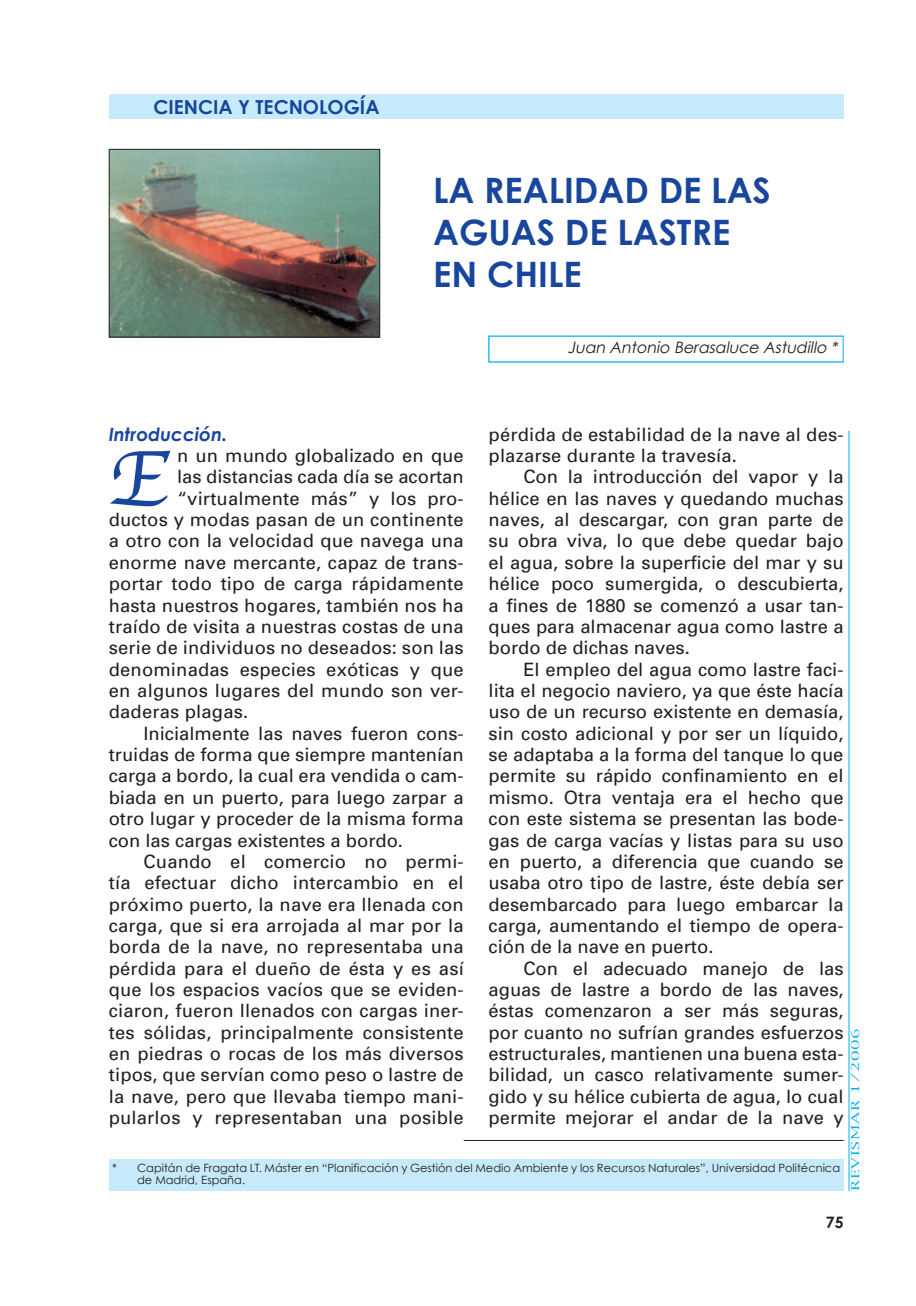
<style>
.page{position:relative;width:916px;height:1306px;background:#fff}
.page>*{position:absolute;margin:0;border:0;box-sizing:border-box;transform-origin:0 0}
.t1{font:81.38px "Apple Chancery";color:#18469d}
.t2{font:700 35px/42px "Century Gothic";color:#18469d}
.t3{font:700 19.25px "Century Gothic";color:#18469d}
.t4{font:18.38px/21.3px "Univers";letter-spacing:.01em;color:#231f20;text-align:justify}
.t5{font:italic 700 18.38px "Century Gothic";color:#18469d}
.t6{font:italic 15.75px "Century Gothic";color:#231f20}
.t7{font:700 15.75px "Century Gothic";color:#231f20}
.t8{font:11.38px/12.2px "Century Gothic";color:#231f20}
.t9{font:10.5px "New York";letter-spacing:.05em;color:#00aeef;scale:1.5 1}
</style>
<div class="page">
<hr style="left:848px;top:431px;width:1px;height:760px;background:#00aeef">
<img style="left:111px;top:151px;width:267px;height:184px">
<div style="left:109px;top:149px;width:271px;height:188px;border:1px solid #231f20"></div>
<div style="left:109px;top:1159px;width:734px;height:32px;background:#c6eafa"></div>
<hr style="left:463px;top:1139px;width:380px;height:1px;background:#231f20">
<div style="left:109px;top:94px;width:734px;height:25px;background:#c6eafa"></div>
<p class="t3" style="left:153px;top:95px;width:227px">CIENCIA Y TECNOLOGÍA</p>
<h2 class="t2" style="left:433px;top:169px;width:339px">LA REALIDAD DE LAS<br>AGUAS DE LASTRE<br>EN CHILE</h2>
<p class="t6" style="left:567px;top:338px;width:275px">Juan Antonio Berasaluce Astudillo *</p>
<p class="t5" style="left:109px;top:422px;width:120px">Introducción.</p>
<h1 class="t1" style="left:109px;top:413px;width:61px">E</h1>
<p class="t4" style="left:177px;top:445px;width:288px">n un mundo globalizado en que</p>
<p class="t4" style="left:488px;top:423px;width:356px">pérdida de estabilidad de la nave al des&shy;plazarse durante la travesía.</p>
<p class="t4" style="left:488px;top:466px;width:356px;text-indent:35px">Con la introducción del vapor y la hélice en las naves y quedando muchas naves, al descargar, con gran parte de su obra viva, lo que debe quedar bajo el agua, sobre la superficie del mar y su hélice poco sumergida, o descubierta, a fines de 1880 se comenzó a usar tan&shy;ques para almacenar agua como lastre a bordo de dichas naves.</p>
<p class="t4" style="left:488px;top:658px;width:356px;text-indent:35px">El empleo del agua como lastre faci&shy;lita el negocio naviero, ya que éste hacía uso de un recurso existente en demasía, sin costo adicional y por ser un líquido, se adaptaba a la forma del tanque lo que permite su rápido confinamiento en el mismo. Otra ventaja era el hecho que con este sistema se presentan las bode&shy;gas de carga vacías y listas para su uso en puerto, a diferencia que cuando se usaba otro tipo de lastre, éste debía ser desembarcado para luego embarcar la carga, aumentando el tiempo de opera&shy;ción de la nave en puerto.</p>
<p class="t4" style="left:488px;top:957px;width:356px;text-indent:35px">Con el adecuado manejo de las aguas de lastre a bordo de las naves, éstas comenzaron a ser más seguras, por cuanto no sufrían grandes esfuerzos estructurales, mantienen una buena esta&shy;bilidad, un casco relativamente sumer&shy;gido y su hélice cubierta de agua, lo cual permite mejorar el andar de la nave y</p>
<p class="t4" style="left:177px;top:466px;width:288px">las distancias cada día se acortan</p>
<p class="t4" style="left:177px;top:487px;width:288px">“virtualmente más” y los pro-</p>
<p class="t4" style="left:109px;top:509px;width:356px">ductos y modas pasan de un continente</p>
<p class="t4" style="left:109px;top:530px;width:356px">a otro con la velocidad que navega una</p>
<p class="t4" style="left:109px;top:552px;width:356px">enorme nave mercante, capaz de trans-</p>
<p class="t4" style="left:109px;top:573px;width:356px">portar todo tipo de carga rápidamente</p>
<p class="t4" style="left:109px;top:594px;width:356px">hasta nuestros hogares, también nos ha</p>
<p class="t4" style="left:109px;top:616px;width:356px">traído de visita a nuestras costas de una</p>
<p class="t4" style="left:109px;top:637px;width:356px">serie de individuos no deseados: son las</p>
<p class="t4" style="left:109px;top:658px;width:356px">denominadas especies exóticas y que</p>
<p class="t4" style="left:109px;top:680px;width:356px">en algunos lugares del mundo son ver-</p>
<p class="t4" style="left:109px;top:701px;width:141px">daderas plagas.</p>
<p class="t4" style="left:143px;top:722px;width:321px">Inicialmente las naves fueron cons-</p>
<p class="t4" style="left:109px;top:744px;width:356px">truidas de forma que siempre mantenían</p>
<p class="t4" style="left:109px;top:765px;width:356px">carga a bordo, la cual era vendida o cam-</p>
<p class="t4" style="left:109px;top:786px;width:356px">biada en un puerto, para luego zarpar a</p>
<p class="t4" style="left:109px;top:808px;width:356px">otro lugar y proceder de la misma forma</p>
<p class="t4" style="left:109px;top:829px;width:296px">con las cargas existentes a bordo.</p>
<p class="t4" style="left:143px;top:850px;width:321px">Cuando el comercio no permi-</p>
<p class="t4" style="left:109px;top:872px;width:356px">tía efectuar dicho intercambio en el</p>
<p class="t4" style="left:109px;top:893px;width:356px">próximo puerto, la nave era llenada con</p>
<p class="t4" style="left:109px;top:914px;width:356px">carga, que si era arrojada al mar por la</p>
<p class="t4" style="left:109px;top:936px;width:356px">borda de la nave, no representaba una</p>
<p class="t4" style="left:109px;top:957px;width:356px">pérdida para el dueño de ésta y es así</p>
<p class="t4" style="left:109px;top:979px;width:356px">que los espacios vacíos que se eviden-</p>
<p class="t4" style="left:109px;top:1000px;width:356px">ciaron, fueron llenados con cargas iner-</p>
<p class="t4" style="left:109px;top:1021px;width:356px">tes sólidas, principalmente consistente</p>
<p class="t4" style="left:109px;top:1043px;width:356px">en piedras o rocas de los más diversos</p>
<p class="t4" style="left:109px;top:1064px;width:356px">tipos, que servían como peso o lastre de</p>
<p class="t4" style="left:109px;top:1085px;width:356px">la nave, pero que llevaba tiempo mani-</p>
<p class="t4" style="left:109px;top:1107px;width:356px">pularlos y representaban una posible</p>
<p class="t9" style="left:848px;top:1191px;width:110px;rotate:-90deg">REVISMAR 1/2006</p>
<p class="t8" style="left:137px;top:1161px;width:704px;text-indent:-25px">* Capitán de Fragata LT. Máster en “Planificación y Gestión del Medio Ambiente y los Recursos Naturales”, Universidad Politécnica de Madrid, España.</p>
<p class="t7" style="left:825px;top:1212px;width:19px">75</p>
</div>
